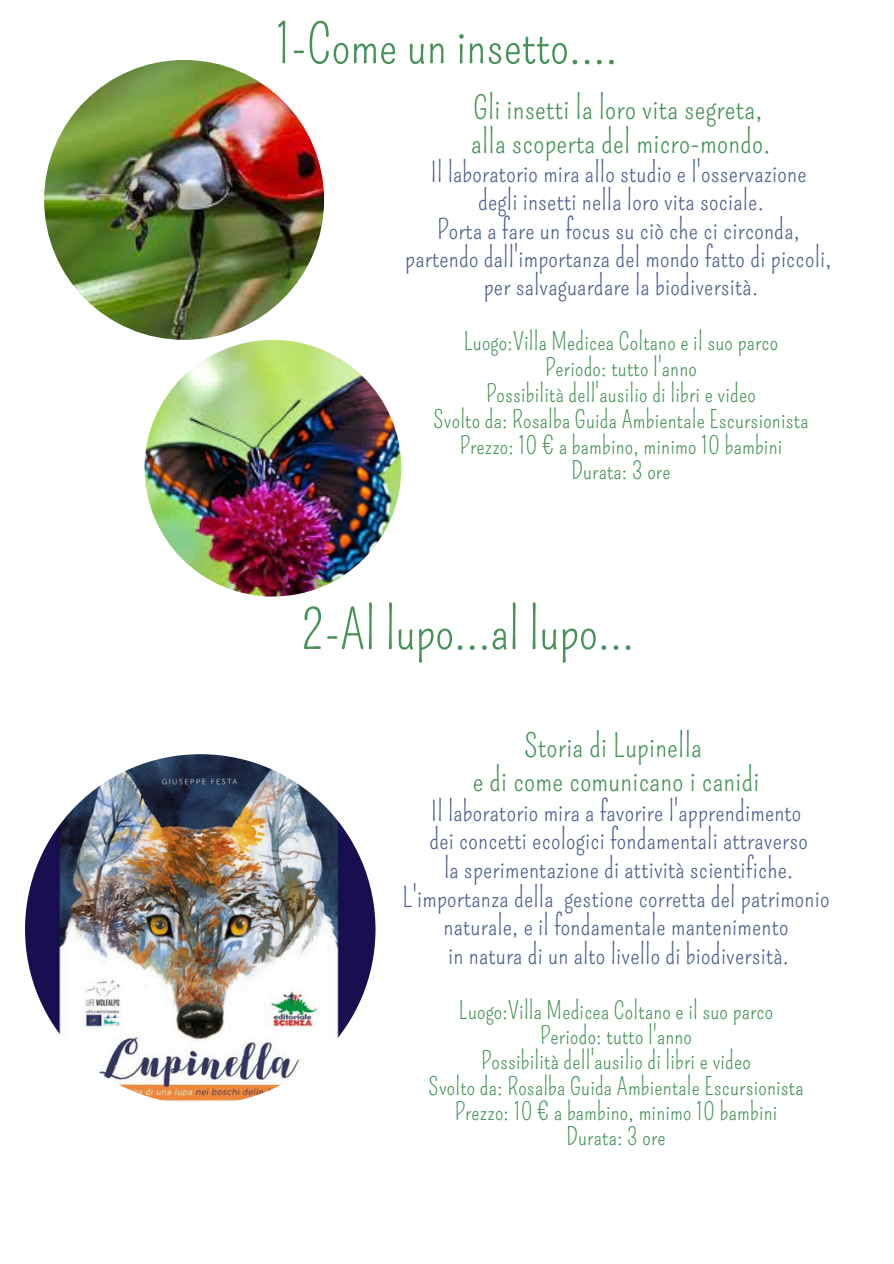
<style>
.page{position:relative;width:894px;height:1264px;background:#fff}
.page>*{position:absolute;margin:0;border:0;box-sizing:border-box;transform-origin:0 0}
.t1{font:54px "Pompiere";color:#469259}
.t2{font:31.5px/33.8px "Pompiere";letter-spacing:.01em;color:#469259}
.t3{font:27px/28.7px "Pompiere";letter-spacing:.01em;color:#4e5e8d;text-align:center}
.t4{font:24px "Pompiere";letter-spacing:.01em;color:#469259}
</style>
<div class="page">
<img style="left:44px;top:60px;width:280px;height:280px;border-radius:50%">
<img style="left:144px;top:340px;width:257px;height:256px;border-radius:50%">
<img style="left:25px;top:754px;width:350px;height:350px;border-radius:50%">
<h1 class="t1" style="left:275px;top:13px;width:343px">1-Come un insetto....</h1>
<p class="t2" style="left:471px;top:92px;width:301px">Gli insetti la loro vita segreta, alla scoperta del micro-mondo.</p>
<p class="t3" style="left:405px;top:159px;width:428px;line-height:28.2px">Il laboratorio mira allo studio e l'osservazione<br>degli insetti nella loro vita sociale.<br>Porta a fare un focus su ciò che ci circonda, partendo dall'importanza del mondo fatto di piccoli, per salvaguardare la biodiversità.</p>
<p class="t4" style="left:463px;top:327px;width:316px">Luogo:Villa Medicea Coltano e il suo parco</p>
<p class="t4" style="left:545px;top:353px;width:153px">Periodo: tutto l'anno</p>
<p class="t4" style="left:486px;top:379px;width:271px">Possibilità dell'ausilio di libri e video</p>
<p class="t4" style="left:433px;top:405px;width:376px">Svolto da: Rosalba Guida Ambientale Escursionista</p>
<p class="t4" style="left:459px;top:431px;width:324px">Prezzo: 10 € a bambino, minimo 10 bambini</p>
<p class="t4" style="left:571px;top:457px;width:100px">Durata: 3 ore</p>
<p class="t1" style="left:301px;top:598px;width:334px">2-Al lupo...al lupo...</p>
<h2 class="t2" style="left:472px;top:729px;width:288px;text-align:center">Storia di Lupinella<br>e di come comunicano i canidi</h2>
<h2 class="t3" style="left:402px;top:797px;width:428px">Il laboratorio mira a favorire l'apprendimento<br>dei concetti ecologici fondamentali attraverso<br>la sperimentazione di attività scientifiche.<br>L'importanza della gestione corretta del patrimonio naturale, e il fondamentale mantenimento<br>in natura di un alto livello di biodiversità.</h2>
<p class="t4" style="left:458px;top:996px;width:316px">Luogo:Villa Medicea Coltano e il suo parco</p>
<p class="t4" style="left:540px;top:1021px;width:153px">Periodo: tutto l'anno</p>
<p class="t4" style="left:481px;top:1046px;width:271px">Possibilità dell'ausilio di libri e video</p>
<p class="t4" style="left:428px;top:1072px;width:376px">Svolto da: Rosalba Guida Ambientale Escursionista</p>
<p class="t4" style="left:454px;top:1097px;width:324px">Prezzo: 10 € a bambino, minimo 10 bambini</p>
<p class="t4" style="left:566px;top:1122px;width:100px">Durata: 3 ore</p>
</div>
